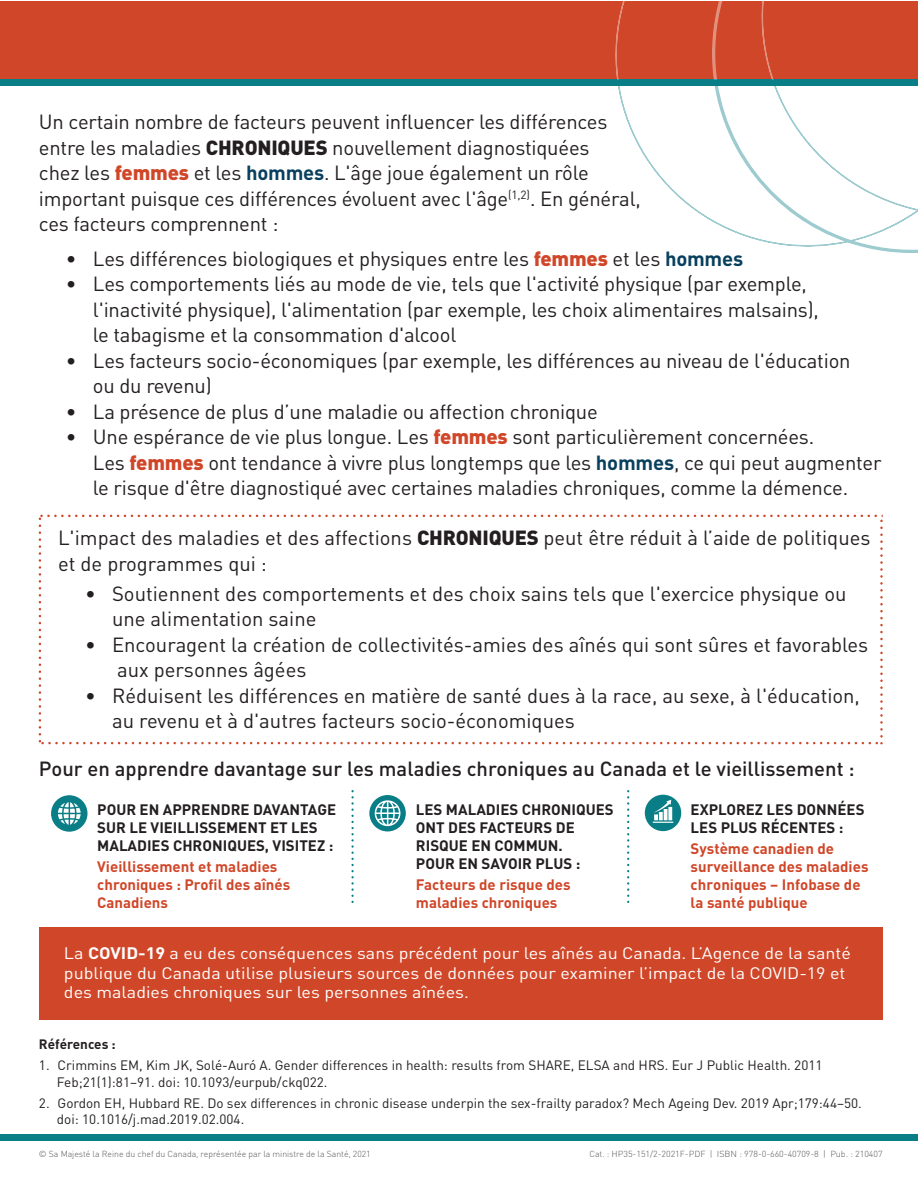
<style>
.page{position:relative;width:918px;height:1188px;background:#fff}
.page>*{position:absolute;margin:0;border:0;box-sizing:border-box;transform-origin:0 0}
.t1{font:20.25px/25.5px "DIN";letter-spacing:-.01em;color:#231f20}
.t2{font:500 20.25px "DIN";color:#231f20}
.t3{font:16.5px/19.5px "DIN";color:#fff;scale:1.08 1}
.t4{font:700 15px/18px "DIN";color:#231f20}
.t5{font:700 15px/18px "DIN";color:#d04628}
.t6{font:13.5px/16.5px "DIN";color:#231f20}
.t7{font:700 13.5px "DIN";color:#231f20}
.t8{font:300 8.7px "DIN";letter-spacing:-.005em;color:#57585a}
.s1{font-weight:900}
.s2{font-weight:900;color:#d04628}
.s3{font-weight:700;color:#083f5d}
.s4{font-weight:700}
</style>
<div class="page">
<div style="left:0;top:1px;width:918px;height:80px;background:#d04628"></div>
<div style="left:39px;top:927px;width:844px;height:92px;background:#d04628"></div>
<div style="left:0;top:79px;width:918px;height:7px;background:#097e86"></div>
<div style="left:0;top:1134px;width:918px;height:7px;background:#097e86"></div>
<svg style="left:615px;top:1px;width:303px;height:252px"></svg>
<svg style="left:39px;top:515px;width:844px;height:229px"></svg>
<svg style="left:351px;top:791px;width:3px;height:112px"></svg>
<svg style="left:627px;top:791px;width:2px;height:112px"></svg>
<svg style="left:645px;top:795px;width:36px;height:36px"></svg>
<svg style="left:369px;top:795px;width:37px;height:36px"></svg>
<div style="left:51px;top:795px;width:36px;height:37px;background:#097e86;border-radius:50%"></div>
<svg style="left:58px;top:802px;width:23px;height:23px"></svg>
<p class="t1" style="left:39px;top:109px;width:603px">Un certain nombre de facteurs peuvent influencer les différences entre les maladies <span class="s1">CHRONIQUES</span> nouvellement diagnostiquées<br>chez les <span class="s2">femmes</span> et les <span class="s3">hommes</span>. L'âge joue également un rôle important puisque ces différences évoluent avec l'âge<sup>(1,2)</sup>. En général, ces facteurs comprennent :</p>
<p class="t1" style="left:66px;top:246px;width:679px">• Les différences biologiques et physiques entre les <span class="s2">femmes</span> et les <span class="s3">hommes</span></p>
<p class="t1" style="left:93px;top:271px;width:728px;text-indent:-27px">• Les comportements liés au mode de vie, tels que l'activité physique (par exemple, l'inactivité physique), l'alimentation (par exemple, les choix alimentaires malsains), le tabagisme et la consommation d'alcool</p>
<p class="t1" style="left:93px;top:348px;width:759px;text-indent:-27px">• Les facteurs socio-économiques (par exemple, les différences au niveau de l'éducation ou du revenu)</p>
<p class="t1" style="left:66px;top:398px;width:533px">• La présence de plus d’une maladie ou affection chronique</p>
<p class="t1" style="left:93px;top:424px;width:790px;text-indent:-27px">• Une espérance de vie plus longue. Les <span class="s2">femmes</span> sont particulièrement concernées.<br>Les <span class="s2">femmes</span> ont tendance à vivre plus longtemps que les <span class="s3">hommes</span>, ce qui peut augmenter le risque d'être diagnostiqué avec certaines maladies chroniques, comme la démence.</p>
<p class="t1" style="left:58px;top:525px;width:814px">L'impact des maladies et des affections <span class="s1">CHRONIQUES</span> peut être réduit à l’aide de politiques et de programmes qui :</p>
<p class="t1" style="left:112px;top:580px;width:736px;text-indent:-27px">• Soutiennent des comportements et des choix sains tels que l'exercice physique ou une alimentation saine</p>
<p class="t1" style="left:117px;top:631px;width:753px;text-indent:-32px">• Encouragent la création de collectivités-amies des aînés qui sont sûres et favorables aux personnes âgées</p>
<p class="t1" style="left:112px;top:682px;width:749px;text-indent:-27px">• Réduisent les différences en matière de santé dues à la race, au sexe, à l'éducation, au revenu et à d'autres facteurs socio-économiques</p>
<p class="t2" style="left:39px;top:755px;width:817px">Pour en apprendre davantage sur les maladies chroniques au Canada et le vieillissement :</p>
<p class="t4" style="left:97px;top:800px;width:240px">POUR EN APPRENDRE DAVANTAGE<br>SUR LE VIEILLISSEMENT ET LES<br>MALADIES CHRONIQUES, VISITEZ :</p>
<p class="t5" style="left:97px;top:857px;width:194px">Vieillissement et maladies chroniques : Profil des aînés<br>Canadiens</p>
<p class="t4" style="left:691px;top:800px;width:175px">EXPLOREZ LES DONNÉES<br>LES PLUS RÉCENTES :</p>
<p class="t5" style="left:691px;top:839px;width:179px">Système canadien de surveillance des maladies chroniques – Infobase de la santé publique</p>
<p class="t4" style="left:416px;top:800px;width:199px">LES MALADIES CHRONIQUES<br>ONT DES FACTEURS DE<br>RISQUE EN COMMUN.<br>POUR EN SAVOIR PLUS :</p>
<p class="t5" style="left:416px;top:875px;width:156px">Facteurs de risque des maladies chroniques</p>
<p class="t3" style="left:64px;top:943px;width:730px">La <span class="s4">COVID-19</span> a eu des conséquences sans précédent pour les aînés au Canada. L’Agence de la santé publique du Canada utilise plusieurs sources de données pour examiner l’impact de la COVID-19 et des maladies chroniques sur les personnes aînées.</p>
<p class="t7" style="left:39px;top:1035px;width:78px">Références :</p>
<p class="t6" style="left:57px;top:1057px;width:767px;text-indent:-18px">1. Crimmins EM, Kim JK, Solé-Auró A. Gender differences in health: results from SHARE, ELSA and HRS. Eur J Public Health. 2011<br>Feb;21(1):81–91. doi: 10.1093/eurpub/ckq022.</p>
<p class="t6" style="left:57px;top:1094px;width:806px;text-indent:-18px">2. Gordon EH, Hubbard RE. Do sex differences in chronic disease underpin the sex-frailty paradox? Mech Ageing Dev. 2019 Apr;179:44–50. doi: 10.1016/j.mad.2019.02.004.</p>
<p class="t8" style="left:39px;top:1149px;width:333px">© Sa Majesté la Reine du chef du Canada, représentée par la ministre de la Santé, 2021</p>
<p class="t8" style="left:590px;top:1149px;width:295px">Cat. : HP35-151/2-2021F-PDF | ISBN : 978-0-660-40709-8 | Pub. : 210407</p>
</div>
